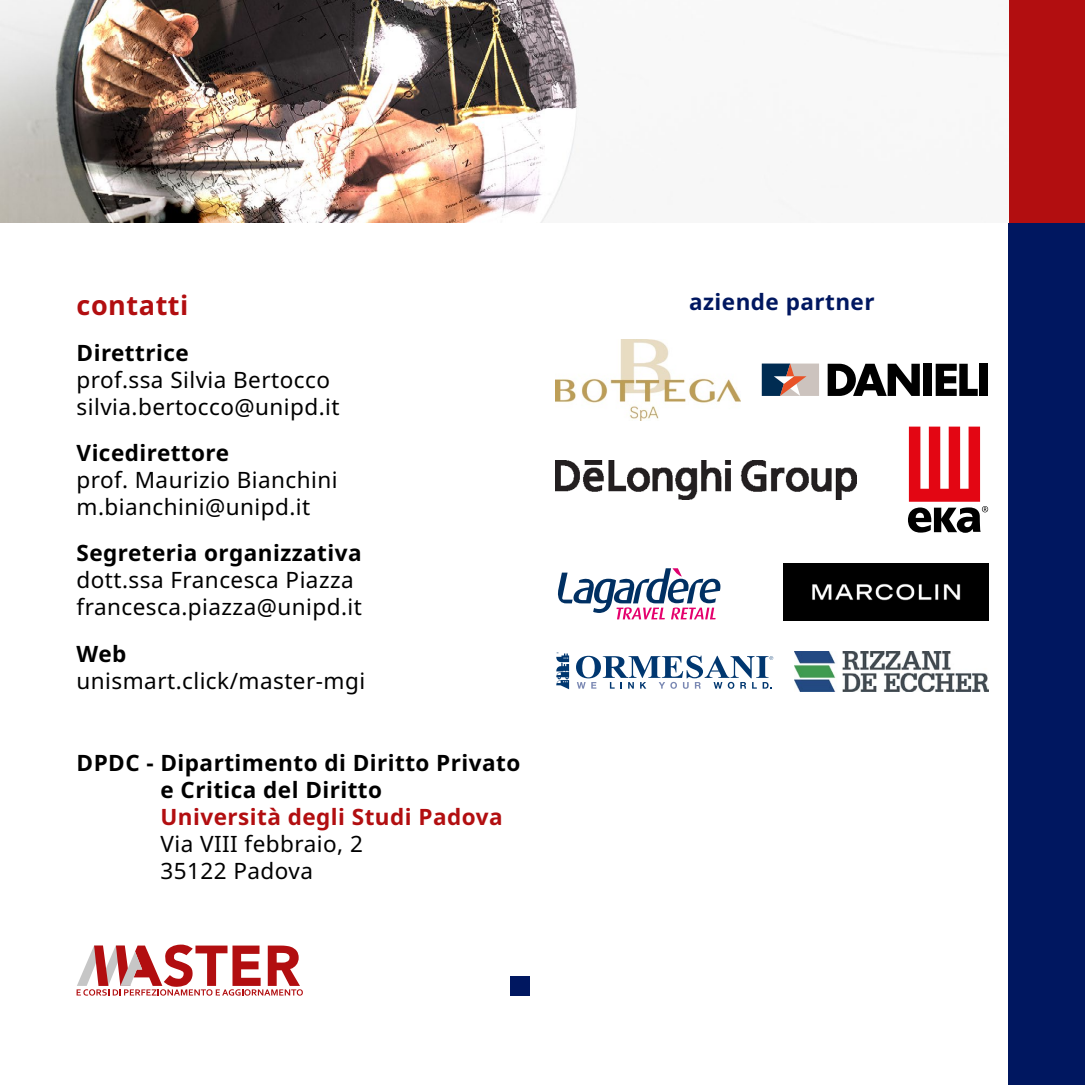
<style>
.page{position:relative;width:1085px;height:1085px;background:#fff}
.page>*{position:absolute;margin:0;border:0;box-sizing:border-box;transform-origin:0 0}
.t1{font:700 27px "Noto Sans";letter-spacing:.02em;color:#b20e10}
.t2{font:22.5px/27px "Noto Sans";letter-spacing:.02em;color:#000}
.t3{font:700 22.5px/27px "Noto Sans";letter-spacing:.02em;color:#000}
.t4{font:700 22.5px "Noto Sans";letter-spacing:.02em;color:#b20e10}
.t5{font:700 22.5px "Noto Sans";letter-spacing:.02em;color:#001760}
</style>
<div class="page">
<div style="left:1008px;top:222px;width:76px;height:862px;background:#001760"></div>
<div style="left:1008px;top:0;width:76px;height:222px;background:#b20e10"></div>
<div style="left:510px;top:976px;width:19px;height:19px;background:#001760"></div>
<svg style="left:77px;top:944px;width:226px;height:51px"></svg>
<img style="left:0;top:0;width:1008px;height:222px">
<svg style="left:556px;top:652px;width:13px;height:37px"></svg>
<svg style="left:576px;top:655px;width:197px;height:33px"></svg>
<svg style="left:827px;top:363px;width:92px;height:33px"></svg>
<div style="left:923px;top:363px;width:8px;height:33px;background:#000"></div>
<svg style="left:935px;top:363px;width:42px;height:33px"></svg>
<div style="left:979px;top:363px;width:8px;height:33px;background:#000"></div>
<svg style="left:761px;top:363px;width:57px;height:33px;background:#87838a"></svg>
<img style="left:794px;top:651px;width:193px;height:40px">
<svg style="left:908px;top:426px;width:79px;height:106px"></svg>
<svg style="left:558px;top:568px;width:162px;height:51px"></svg>
<img style="left:783px;top:563px;width:204px;height:57px">
<img style="left:555px;top:460px;width:301px;height:39px">
<img style="left:555px;top:339px;width:185px;height:81px">
<p class="t1" style="left:77px;top:286px;width:113px">contatti</p>
<p class="t3" style="left:77px;top:340px;width:114px">Direttrice</p>
<p class="t2" style="left:77px;top:367px;width:264px">prof.ssa Silvia Bertocco silvia.bertocco@unipd.it</p>
<p class="t3" style="left:77px;top:440px;width:154px">Vicedirettore</p>
<p class="t2" style="left:77px;top:467px;width:262px">prof. Maurizio Bianchini m.bianchini@unipd.it</p>
<p class="t3" style="left:77px;top:540px;width:286px">Segreteria organizzativa</p>
<p class="t2" style="left:77px;top:567px;width:287px">dott.ssa Francesca Piazza francesca.piazza@unipd.it</p>
<p class="t3" style="left:77px;top:640px;width:51px">Web</p>
<p class="t2" style="left:77px;top:667px;width:290px">unismart.click/master-mgi</p>
<p class="t3" style="left:160px;top:750px;width:361px;text-indent:-84px">DPDC - Dipartimento di Diritto Privato e Critica del Diritto</p>
<p class="t4" style="left:160px;top:801px;width:343px">Università degli Studi Padova</p>
<p class="t2" style="left:160px;top:831px;width:204px">Via VIII febbraio, 2<br>35122 Padova</p>
<p class="t5" style="left:689px;top:286px;width:187px">aziende partner</p>
</div>
